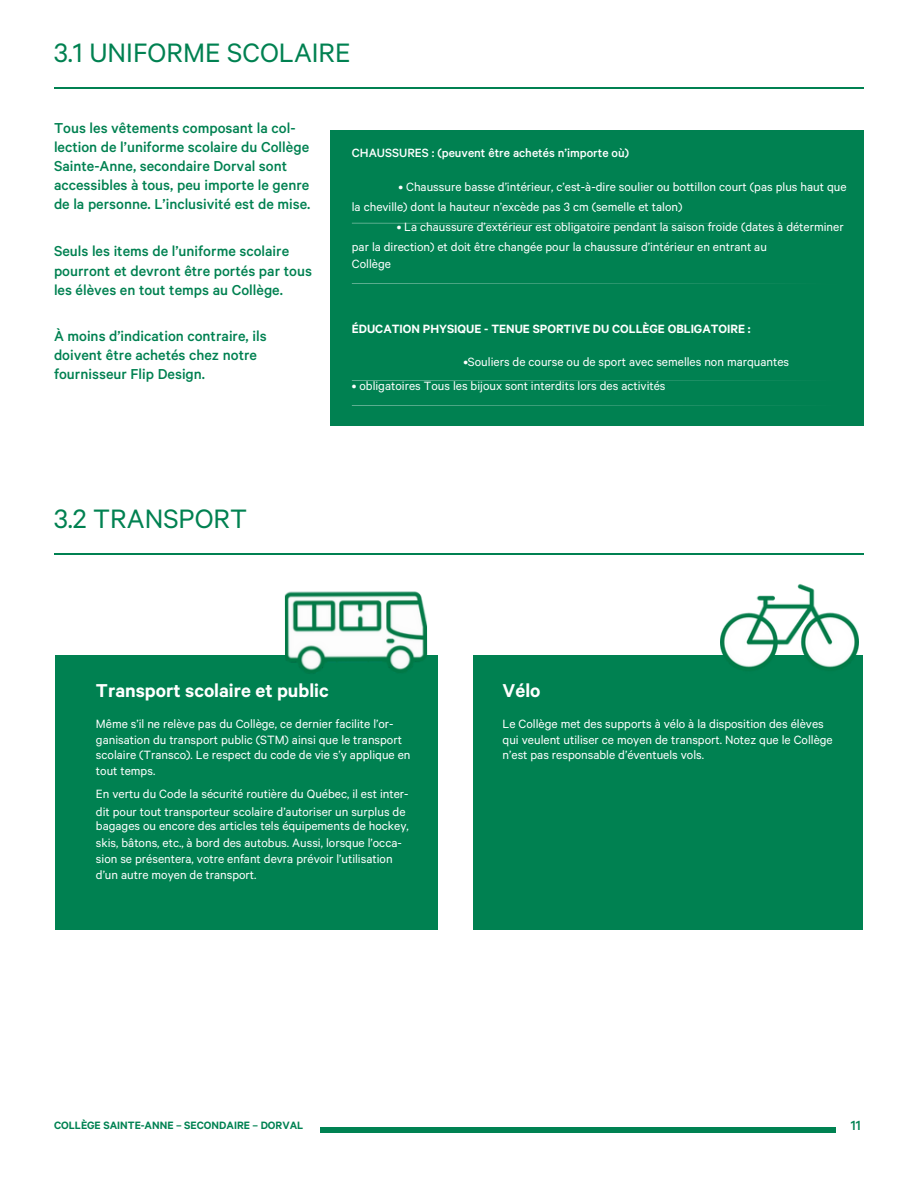
<style>
.page{position:relative;width:918px;height:1188px;background:#fff}
.page>*{position:absolute;margin:0;border:0;box-sizing:border-box;transform-origin:0 0}
.t1{font:30px "Calibre";color:#008151}
.t2{font:600 21px "Calibre";color:#fff}
.t3{font:500 16.2px/19.2px "Calibre";color:#008151}
.t4{font:500 15px "Calibre";color:#008252}
.t5{font:13.5px/15.8px "Calibre";color:#fff}
.t6{font:600 13.5px "Calibre";color:#fff}
.t7{font:500 13.5px "Calibre";color:#fff}
.t8{font:600 12px "Calibre";color:#008252}
</style>
<div class="page">
<hr style="left:54px;top:87px;width:810px;height:1px;background:#008151">
<hr style="left:54px;top:554px;width:810px;height:1px;background:#008151">
<div style="left:320px;top:1127px;width:515px;height:6px;background:#008252"></div>
<div style="left:330px;top:131px;width:534px;height:295px;background:#008151"></div>
<hr style="left:352px;top:223px;width:490px;height:1px;background:#fff">
<hr style="left:352px;top:284px;width:490px;height:1px;background:#fff">
<hr style="left:352px;top:380px;width:490px;height:1px;background:#fff">
<hr style="left:352px;top:405px;width:490px;height:1px;background:#fff">
<div style="left:55px;top:656px;width:808px;height:273px;background:#008151"></div>
<div style="left:438px;top:656px;width:35px;height:273px;background:#fff"></div>
<img style="left:720px;top:584px;width:139px;height:85px">
<img style="left:284px;top:591px;width:143px;height:82px">
<h1 class="t1" style="left:54px;top:42px;width:298px">3.1 UNIFORME SCOLAIRE</h1>
<p class="t3" style="left:54px;top:121px;width:258px">Tous les vêtements composant la col&shy;lection de l’uniforme scolaire du Collège Sainte-Anne, secondaire Dorval sont accessibles à tous, peu importe le genre de la personne. L’inclusivité est de mise.</p>
<p class="t3" style="left:54px;top:244px;width:259px">Seuls les items de l’uniforme scolaire pourront et devront être portés par tous les élèves en tout temps au Collège.</p>
<p class="t3" style="left:54px;top:329px;width:214px">À moins d’indication contraire, ils doivent être achetés chez notre fournisseur Flip Design.</p>
<p class="t7" style="left:352px;top:148px;width:279px">CHAUSSURES : (peuvent être achetés n’importe où)</p>
<p class="t5" style="left:352px;top:179px;width:496px;line-height:20.2px;text-indent:47px">• Chaussure basse d’intérieur, c’est-à-dire soulier ou bottillon court (pas plus haut que la cheville) dont la hauteur n’excède pas 3 cm (semelle et talon)</p>
<p class="t5" style="left:352px;top:219px;width:493px;line-height:20.2px;text-indent:45px">• La chaussure d’extérieur est obligatoire pendant la saison froide (dates à déterminer par la direction) et doit être changée pour la chaussure d’intérieur en entrant au</p>
<p class="t5" style="left:352px;top:258px;width:41px">Collège</p>
<p class="t6" style="left:352px;top:324px;width:400px">ÉDUCATION PHYSIQUE - TENUE SPORTIVE DU COLLÈGE OBLIGATOIRE :</p>
<p class="t5" style="left:463px;top:357px;width:327px">•Souliers de course ou de sport avec semelles non marquantes</p>
<p class="t5" style="left:352px;top:380px;width:315px">• obligatoires Tous les bijoux sont interdits lors des activités</p>
<h1 class="t1" style="left:54px;top:509px;width:195px">3.2 TRANSPORT</h1>
<h2 class="t2" style="left:96px;top:684px;width:234px">Transport scolaire et public</h2>
<h2 class="t2" style="left:503px;top:684px;width:39px">Vélo</h2>
<p class="t5" style="left:96px;top:718px;width:316px">Même s’il ne relève pas du Collège, ce dernier facilite l’or&shy;ganisation du transport public (STM) ainsi que le transport scolaire (Transco). Le respect du code de vie s’y applique en tout temps.</p>
<p class="t5" style="left:96px;top:787px;width:314px;line-height:18px">En vertu du Code la sécurité routière du Québec, il est inter&shy;dit pour tout transporteur scolaire d’autoriser un surplus de</p>
<p class="t5" style="left:96px;top:820px;width:314px;line-height:16.2px">bagages ou encore des articles tels équipements de hockey, skis, bâtons, etc., à bord des autobus. Aussi, lorsque l’occa&shy;sion se présentera, votre enfant devra prévoir l’utilisation d’un autre moyen de transport.</p>
<p class="t5" style="left:503px;top:718px;width:332px">Le Collège met des supports à vélo à la disposition des élèves qui veulent utiliser ce moyen de transport. Notez que le Collège n’est pas responsable d’éventuels vols.</p>
<p class="t8" style="left:54px;top:1121px;width:251px">COLLÈGE SAINTE-ANNE – SECONDAIRE – DORVAL</p>
<p class="t4" style="left:851px;top:1120px;width:11px">11</p>
</div>
